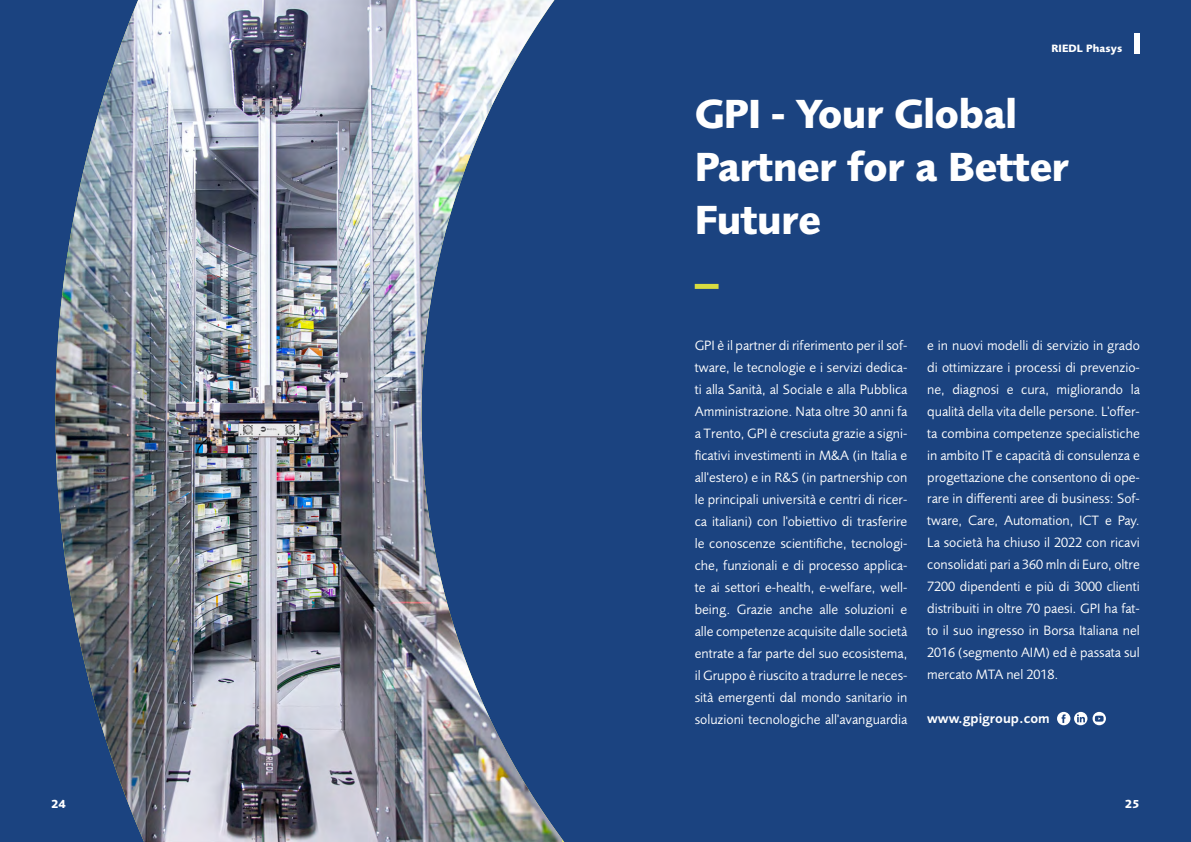
<style>
.page{position:relative;width:1191px;height:842px;background:#1b4380}
.page>*{position:absolute;margin:0;border:0;box-sizing:border-box;transform-origin:0 0}
.t1{font:700 42.2px/52.7px "Foundry Sans OT2";letter-spacing:-.02em;color:#fff}
.t2{font:14px/22px "Foundry Sans OT2";color:#fff;text-align:justify}
.t3{font:600 14px "Foundry Sans OT2";color:#fff}
.t4{font:700 12px "Foundry Sans OT2";color:#fff}
.t5{font:700 11px "Foundry Sans OT2";letter-spacing:.01em;color:#fff}
</style>
<div class="page">
<img style="left:31px;top:0;width:531px;height:842px">
<svg style="left:1057px;top:712px;width:49px;height:13px"></svg>
<div style="left:694px;top:284px;width:24px;height:5px;background:#d8dc40"></div>
<p class="t5" style="left:1051px;top:40px;width:72px">RIEDL Phasys</p>
<h1 class="t1" style="left:694px;top:84px;width:376px">GPI - Your Global<br>Partner for a Better<br>Future</h1>
<p class="t2" style="left:694px;top:333px;width:214px">GPI è il partner di riferimento per il sof&shy;tware, le tecnologie e i servizi dedica&shy;ti alla Sanità, al Sociale e alla Pubblica Amministrazione. Nata oltre 30 anni fa a Trento, GPI è cresciuta grazie a signi&shy;ficativi investimenti in M&amp;A (in Italia e all'estero) e in R&amp;S (in partnership con le principali università e centri di ricer&shy;ca italiani) con l'obiettivo di trasferire le conoscenze scientifiche, tecnologi&shy;che, funzionali e di processo applica&shy;te ai settori e-health, e-welfare, well&shy;being. Grazie anche alle soluzioni e alle competenze acquisite dalle società entrate a far parte del suo ecosistema, il Gruppo è riuscito a tradurre le neces&shy;sità emergenti dal mondo sanitario in soluzioni tecnologiche all'avanguardia</p>
<p class="t2" style="left:927px;top:333px;width:214px">e in nuovi modelli di servizio in grado di ottimizzare i processi di prevenzio&shy;ne, diagnosi e cura, migliorando la qualità della vita delle persone. L'offer&shy;ta combina competenze specialistiche in ambito IT e capacità di consulenza e progettazione che consentono di ope&shy;rare in differenti aree di business: Sof&shy;tware, Care, Automation, ICT e Pay.<br>La società ha chiuso il 2022 con ricavi consolidati pari a 360 mln di Euro, oltre 7200 dipendenti e più di 3000 clienti distribuiti in oltre 70 paesi. GPI ha fat&shy;to il suo ingresso in Borsa Italiana nel 2016 (segmento AIM) ed è passata sul mercato MTA nel 2018.</p>
<p class="t3" style="left:927px;top:708px;width:124px">www.gpigroup.com</p>
<p class="t4" style="left:51px;top:794px;width:16px">24</p>
<p class="t4" style="left:1124px;top:794px;width:16px">25</p>
</div>
